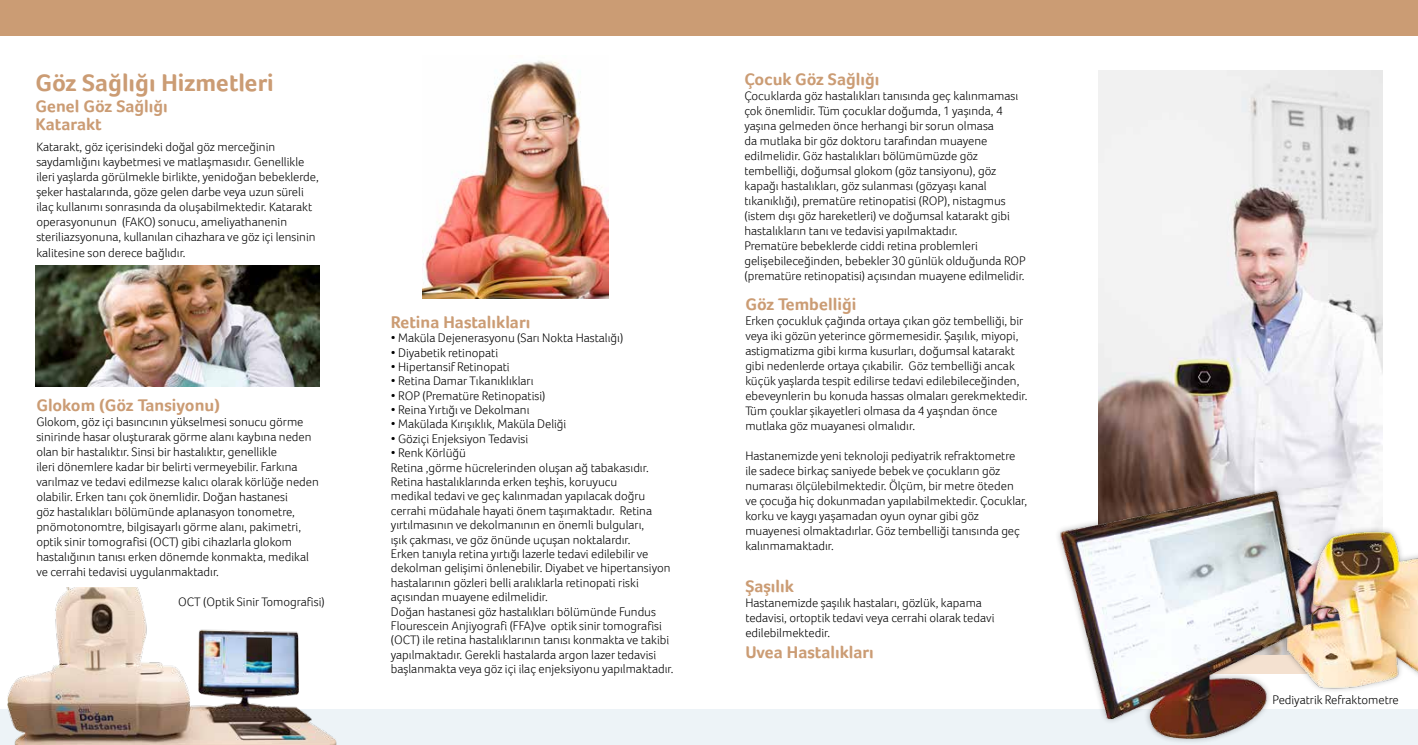
<style>
.page{position:relative;width:1418px;height:745px;background:#fff}
.page>*{position:absolute;margin:0;border:0;box-sizing:border-box;transform-origin:0 0}
.t1{font:700 25px "Acer Foco";color:#cb9c74}
.t2{font:700 17.5px/18.5px "Acer Foco";color:#cb9c74}
.t3{font:300 12.5px/15px "Acer Foco";color:#000}
</style>
<div class="page">
<img style="left:1098px;top:71px;width:284px;height:399px">
<div style="left:0;top:709px;width:1417px;height:35px;background:#edf3f7"></div>
<div style="left:0;top:0;width:1417px;height:35px;background:#cb9c74"></div>
<img style="left:1058px;top:470px;width:359px;height:272px">
<img style="left:423px;top:60px;width:185px;height:239px">
<img style="left:7px;top:587px;width:330px;height:157px">
<img style="left:35px;top:265px;width:284px;height:121px">
<h1 class="t1" style="left:35px;top:67px;width:240px">Göz Sağlığı Hizmetleri</h1>
<h2 class="t2" style="left:35px;top:96px;width:134px">Genel Göz Sağlığı<br>Katarakt</h2>
<p class="t3" style="left:36px;top:139px;width:284px">Katarakt, göz içerisindeki doğal göz merceğinin saydamlığını kaybetmesi ve matlaşmasıdır. Genellikle ileri yaşlarda görülmekle birlikte, yenidoğan bebeklerde, şeker hastalarında, göze gelen darbe veya uzun süreli ilaç kullanımı sonrasında da oluşabilmektedir. Katarakt operasyonunun (FAKO) sonucu, ameliyathanenin steriliazsyonuna, kullanılan cihazhara ve göz içi lensinin kalitesine son derece bağlıdır.</p>
<h2 class="t2" style="left:36px;top:395px;width:185px">Glokom (Göz Tansiyonu)</h2>
<p class="t3" style="left:36px;top:414px;width:284px">Glokom, göz içi basıncının yükselmesi sonucu görme sinirinde hasar oluşturarak görme alanı kaybına neden olan bir hastalıktır. Sinsi bir hastalıktır, genellikle<br>ileri dönemlere kadar bir belirti vermeyebilir. Farkına varılmaz ve tedavi edilmezse kalıcı olarak körlüğe neden olabilir. Erken tanı çok önemlidir. Doğan hastanesi<br>göz hastalıkları bölümünde aplanasyon tonometre, pnömotonomtre, bilgisayarlı görme alanı, pakimetri, optik sinir tomografisi (OCT) gibi cihazlarla glokom hastalığının tanısı erken dönemde konmakta, medikal ve cerrahi tedavisi uygulanmaktadır.</p>
<p class="t3" style="left:178px;top:593px;width:148px">OCT (Optik Sinir Tomografisi)</p>
<h2 class="t2" style="left:391px;top:312px;width:141px">Retina Hastalıkları</h2>
<p class="t3" style="left:391px;top:330px;width:234px">• Maküla Dejenerasyonu (Sarı Nokta Hastalığı)</p>
<p class="t3" style="left:391px;top:344px;width:109px">• Diyabetik retinopati</p>
<p class="t3" style="left:391px;top:359px;width:120px">• Hipertansif Retinopati</p>
<p class="t3" style="left:391px;top:373px;width:144px">• Retina Damar Tıkanıklıkları</p>
<p class="t3" style="left:391px;top:387px;width:156px">• ROP (Prematüre Retinopatisi)</p>
<p class="t3" style="left:391px;top:402px;width:140px">• Reina Yırtığı ve Dekolmanı</p>
<p class="t3" style="left:391px;top:416px;width:177px">• Makülada Kırışıklık, Maküla Deliği</p>
<p class="t3" style="left:391px;top:431px;width:139px">• Göziçi Enjeksiyon Tedavisi</p>
<p class="t3" style="left:391px;top:445px;width:284px;line-height:14.4px">• Renk Körlüğü<br>Retina ,görme hücrelerinden oluşan ağ tabakasıdır.<br>Retina hastalıklarında erken teşhis, koruyucu<br>medikal tedavi ve geç kalınmadan yapılacak doğru cerrahi müdahale hayati önem taşımaktadır. Retina yırtılmasının ve dekolmanının en önemli bulguları,<br>ışık çakması, ve göz önünde uçuşan noktalardır.<br>Erken tanıyla retina yırtığı lazerle tedavi edilebilir ve dekolman gelişimi önlenebilir. Diyabet ve hipertansiyon hastalarının gözleri belli aralıklarla retinopati riski açısından muayene edilmelidir.<br>Doğan hastanesi göz hastalıkları bölümünde Fundus Flourescein Anjiyografi (FFA)ve optik sinir tomografisi (OCT) ile retina hastalıklarının tanısı konmakta ve takibi yapılmaktadır. Gerekli hastalarda argon lazer tedavisi başlanmakta veya göz içi ilaç enjeksiyonu yapılmaktadır.</p>
<h2 class="t2" style="left:744px;top:69px;width:136px">Çocuk Göz Sağlığı</h2>
<p class="t3" style="left:744px;top:88px;width:283px">Çocuklarda göz hastalıkları tanısında geç kalınmaması çok önemlidir. Tüm çocuklar doğumda, 1 yaşında, 4 yaşına gelmeden önce herhangi bir sorun olmasa<br>da mutlaka bir göz doktoru tarafından muayene edilmelidir. Göz hastalıkları bölümümüzde göz tembelliği, doğumsal glokom (göz tansiyonu), göz kapağı hastalıkları, göz sulanması (gözyaşı kanal tıkanıklığı), prematüre retinopatisi (ROP), nistagmus (istem dışı göz hareketleri) ve doğumsal katarakt gibi hastalıkların tanı ve tedavisi yapılmaktadır.<br>Prematüre bebeklerde ciddi retina problemleri gelişebileceğinden, bebekler 30 günlük olduğunda ROP (prematüre retinopatisi) açısından muayene edilmelidir.</p>
<h2 class="t2" style="left:745px;top:294px;width:112px">Göz Tembelliği</h2>
<p class="t3" style="left:745px;top:313px;width:284px">Erken çocukluk çağında ortaya çıkan göz tembelliği, bir veya iki gözün yeterince görmemesidir. Şaşılık, miyopi, astigmatizma gibi kırma kusurları, doğumsal katarakt gibi nedenlerde ortaya çıkabilir. Göz tembelliği ancak küçük yaşlarda tespit edilirse tedavi edilebileceğinden, ebeveynlerin bu konuda hassas olmaları gerekmektedir.<br>Tüm çouklar şikayetleri olmasa da 4 yaşndan önce mutlaka göz muayanesi olmalıdır.</p>
<p class="t3" style="left:745px;top:448px;width:283px">Hastanemizde yeni teknoloji pediyatrik refraktometre ile sadece birkaç saniyede bebek ve çocukların göz numarası ölçülebilmektedir. Ölçüm, bir metre öteden ve çocuğa hiç dokunmadan yapılabilmektedir. Çocuklar, korku ve kaygı yaşamadan oyun oynar gibi göz muayenesi olmaktadırlar. Göz tembelliği tanısında geç kalınmamaktadır.</p>
<h2 class="t2" style="left:745px;top:576px;width:50px">Şaşılık</h2>
<p class="t3" style="left:745px;top:595px;width:251px">Hastanemizde şaşılık hastaları, gözlük, kapama tedavisi, ortoptik tedavi veya cerrahi olarak tedavi edilebilmektedir.</p>
<h2 class="t2" style="left:745px;top:642px;width:130px">Uvea Hastalıkları</h2>
<p class="t3" style="left:1272px;top:691px;width:128px">Pediyatrik Refraktometre</p>
</div>
